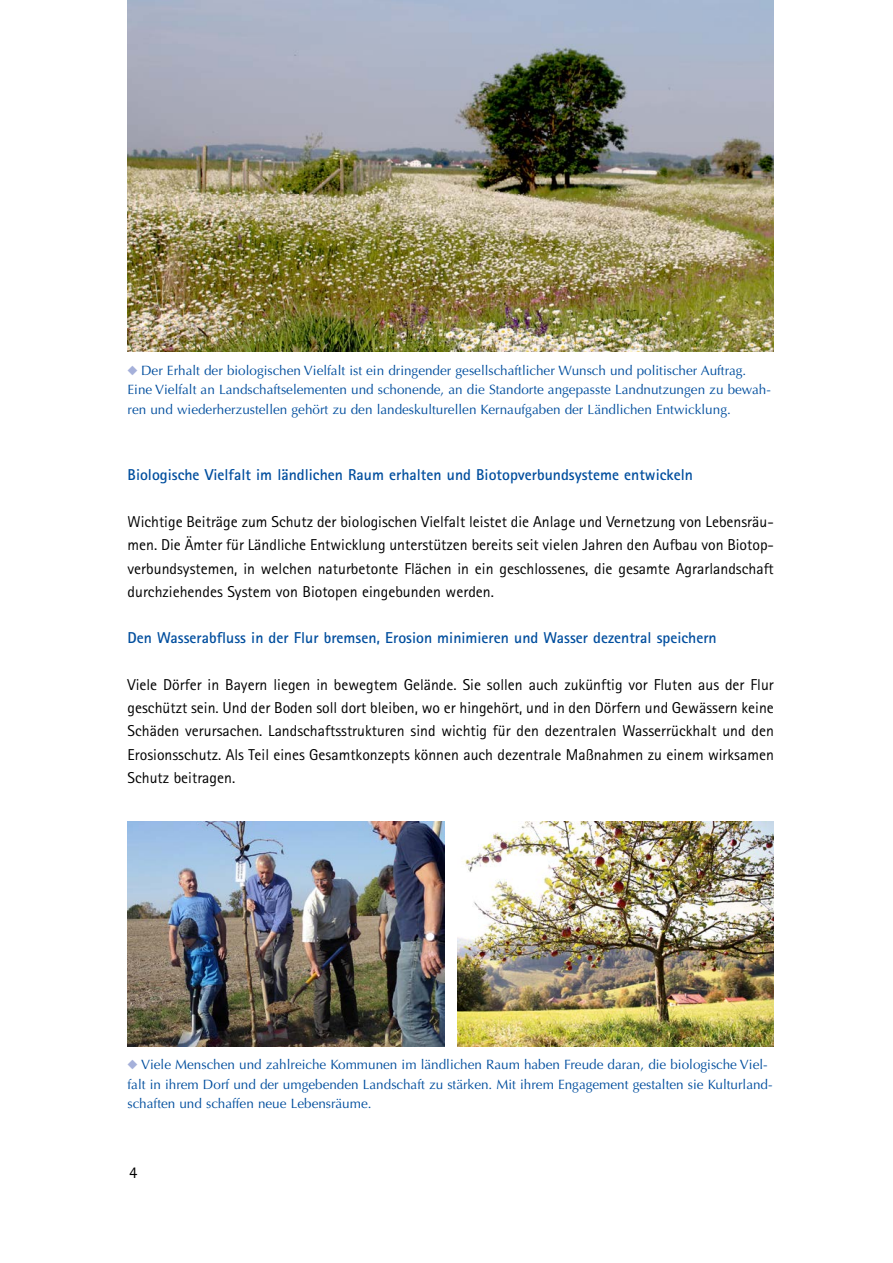
<style>
.page{position:relative;width:893px;height:1263px;background:#fff}
.page>*{position:absolute;margin:0;border:0;box-sizing:border-box;transform-origin:0 0}
.t1{font:16.5px "Rotis Sans Serif Pro";color:#000}
.Copy{font:15.75px/23.2px "Rotis Sans Serif Pro";color:#000;text-align:justify}
.Head{font:700 15.75px "Rotis Sans Serif Pro";color:#004e9e}
.BU{font:13.5px/19.5px "Optima LT Std";color:#004e9e}
</style>
<div class="page">
<img style="left:128px;top:821px;width:316px;height:226px">
<img style="left:457px;top:821px;width:317px;height:226px">
<img style="left:128px;top:0;width:646px;height:352px">
<p class="BU" style="left:128px;top:360px;width:645px;text-indent:14px">Der Erhalt der biologischen Vielfalt ist ein dringender gesellschaftlicher Wunsch und politischer Auftrag.<br>Eine Vielfalt an Landschaftselementen und schonende, an die Standorte angepasste Landnutzungen zu bewah&shy;ren und wiederherzustellen gehört zu den landeskulturellen Kernaufgaben der Ländlichen Entwicklung.</p>
<h2 class="Head" style="left:128px;top:465px;width:567px">Biologische Vielfalt im ländlichen Raum erhalten und Biotopverbundsysteme entwickeln</h2>
<p class="Copy" style="left:128px;top:510px;width:648px">Wichtige Beiträge zum Schutz der biologischen Vielfalt leistet die Anlage und Vernetzung von Lebensräu&shy;men. Die Ämter für Ländliche Entwicklung unterstützen bereits seit vielen Jahren den Aufbau von Biotop&shy;verbundsystemen, in welchen naturbetonte Flächen in ein geschlossenes, die gesamte Agrarlandschaft durchziehendes System von Biotopen eingebunden werden.</p>
<h2 class="Head" style="left:128px;top:628px;width:591px">Den Wasserabfluss in der Flur bremsen, Erosion minimieren und Wasser dezentral speichern</h2>
<p class="Copy" style="left:128px;top:673px;width:648px">Viele Dörfer in Bayern liegen in bewegtem Gelände. Sie sollen auch zukünftig vor Fluten aus der Flur geschützt sein. Und der Boden soll dort bleiben, wo er hingehört, und in den Dörfern und Gewässern keine Schäden verursachen. Landschaftsstrukturen sind wichtig für den dezentralen Wasserrückhalt und den Erosionsschutz. Als Teil eines Gesamtkonzepts können auch dezentrale Maßnahmen zu einem wirksamen Schutz beitragen.</p>
<p class="BU" style="left:128px;top:1055px;width:646px;text-indent:14px">Viele Menschen und zahlreiche Kommunen im ländlichen Raum haben Freude daran, die biologische Viel&shy;falt in ihrem Dorf und der umgebenden Landschaft zu stärken. Mit ihrem Engagement gestalten sie Kulturland&shy;schaften und schaffen neue Lebensräume.</p>
<p class="t1" style="left:129px;top:1163px;width:10px">4</p>
</div>
